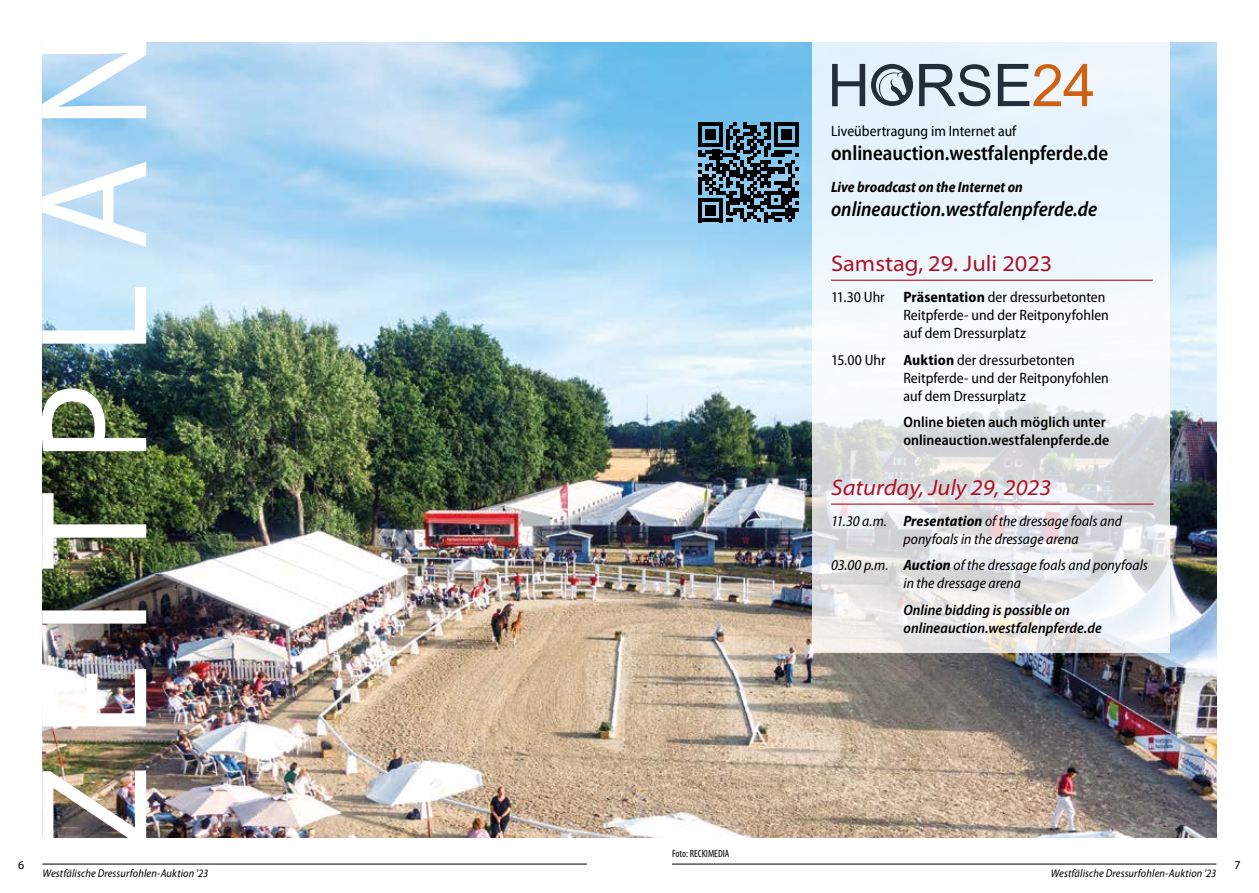
<style>
.page{position:relative;width:1259px;height:893px;background:#fff}
.page>*{position:absolute;margin:0;border:0;box-sizing:border-box;transform-origin:0 0}
.t1{font:italic semi-expanded 22.5px "Myriad Pro";color:#ae1122}
.t2{font:semi-expanded 22.5px "Myriad Pro";color:#ae1122}
.t3{font:600 semi-condensed 21px "Myriad Pro";color:#000}
.t4{font:italic 600 semi-condensed 21px "Myriad Pro";color:#000}
.t5{font:semi-condensed 15px/18px "Myriad Pro";color:#000}
.t6{font:italic semi-condensed 15px/18px "Myriad Pro";color:#000}
.t7{font:600 semi-condensed 15px/18px "Myriad Pro";letter-spacing:.005em;color:#000}
.t8{font:italic 600 semi-condensed 15px/18px "Myriad Pro";letter-spacing:.005em;color:#000}
.t9{font:italic 700 semi-condensed 15px "Myriad Pro";color:#000}
.t10{font:12px "Myriad Pro";color:#000}
.t11{font:italic semi-condensed 11.25px "Myriad Pro";letter-spacing:.01em;color:#000}
.t12{font:condensed 10.5px "Myriad Pro";color:#000}
.s1{font-weight:700}
</style>
<div class="page">
<img style="left:43px;top:43px;width:1173px;height:795px">
<svg style="left:812px;top:42px;width:357px;height:611px"></svg>
<img style="left:42px;top:43px;width:104px;height:408px">
<img style="left:42px;top:493px;width:104px;height:345px">
<hr style="left:831px;top:504px;width:322px;height:1px;background:#ae1122">
<hr style="left:831px;top:280px;width:321px;height:1px;background:#ae1122">
<svg style="left:832px;top:64px;width:33px;height:42px"></svg>
<svg style="left:919px;top:64px;width:71px;height:42px;background:#94a2ab"></svg>
<svg style="left:998px;top:64px;width:94px;height:42px"></svg>
<svg style="left:871px;top:64px;width:42px;height:42px;background:#909fa8"></svg>
<hr style="left:43px;top:864px;width:544px;height:1px;background:#000">
<hr style="left:672px;top:864px;width:544px;height:1px;background:#000">
<svg style="left:698px;top:122px;width:100px;height:100px;background:#385565"></svg>
<p class="t10" style="left:18px;top:857px;width:8px">6</p>
<p class="t11" style="left:43px;top:866px;width:167px">Westfälische Dressurfohlen-Auktion '23</p>
<p class="t12" style="left:672px;top:847px;width:59px">Foto: RECKIMEDIA</p>
<p class="t5" style="left:831px;top:122px;width:187px">Liveübertragung im Internet auf</p>
<h2 class="t3" style="left:831px;top:140px;width:279px">onlineauction.westfalenpferde.de</h2>
<p class="t9" style="left:831px;top:178px;width:193px">Live broadcast on the Internet on</p>
<h2 class="t4" style="left:831px;top:196px;width:268px">onlineauction.westfalenpferde.de</h2>
<h1 class="t2" style="left:831px;top:249px;width:223px">Samstag, 29. Juli 2023</h1>
<p class="t5" style="left:903px;top:288px;width:207px;text-indent:-72px">11.30 Uhr <span class="s1">Präsentation</span> der dressurbetonten<br>Reitpferde- und der Reitponyfohlen auf dem Dressurplatz</p>
<p class="t5" style="left:903px;top:350px;width:207px;text-indent:-72px">15.00 Uhr <span class="s1">Auktion</span> der dressurbetonten<br>Reitpferde- und der Reitponyfohlen auf dem Dressurplatz</p>
<p class="t7" style="left:903px;top:413px;width:208px">Online bieten auch möglich unter onlineauction.westfalenpferde.de</p>
<h1 class="t1" style="left:831px;top:473px;width:222px">Saturday, July 29, 2023</h1>
<p class="t6" style="left:903px;top:511px;width:220px;text-indent:-72px">11.30 a.m. <span class="s1">Presentation</span> of the dressage foals and ponyfoals in the dressage arena</p>
<p class="t6" style="left:903px;top:556px;width:246px;text-indent:-72px">03.00 p.m. <span class="s1">Auction</span> of the dressage foals and ponyfoals in the dressage arena</p>
<p class="t8" style="left:903px;top:600px;width:200px">Online bidding is possible on onlineauction.westfalenpferde.de</p>
<p class="t11" style="left:1050px;top:866px;width:167px">Westfälische Dressurfohlen-Auktion '23</p>
<p class="t10" style="left:1234px;top:857px;width:8px">7</p>
</div>
